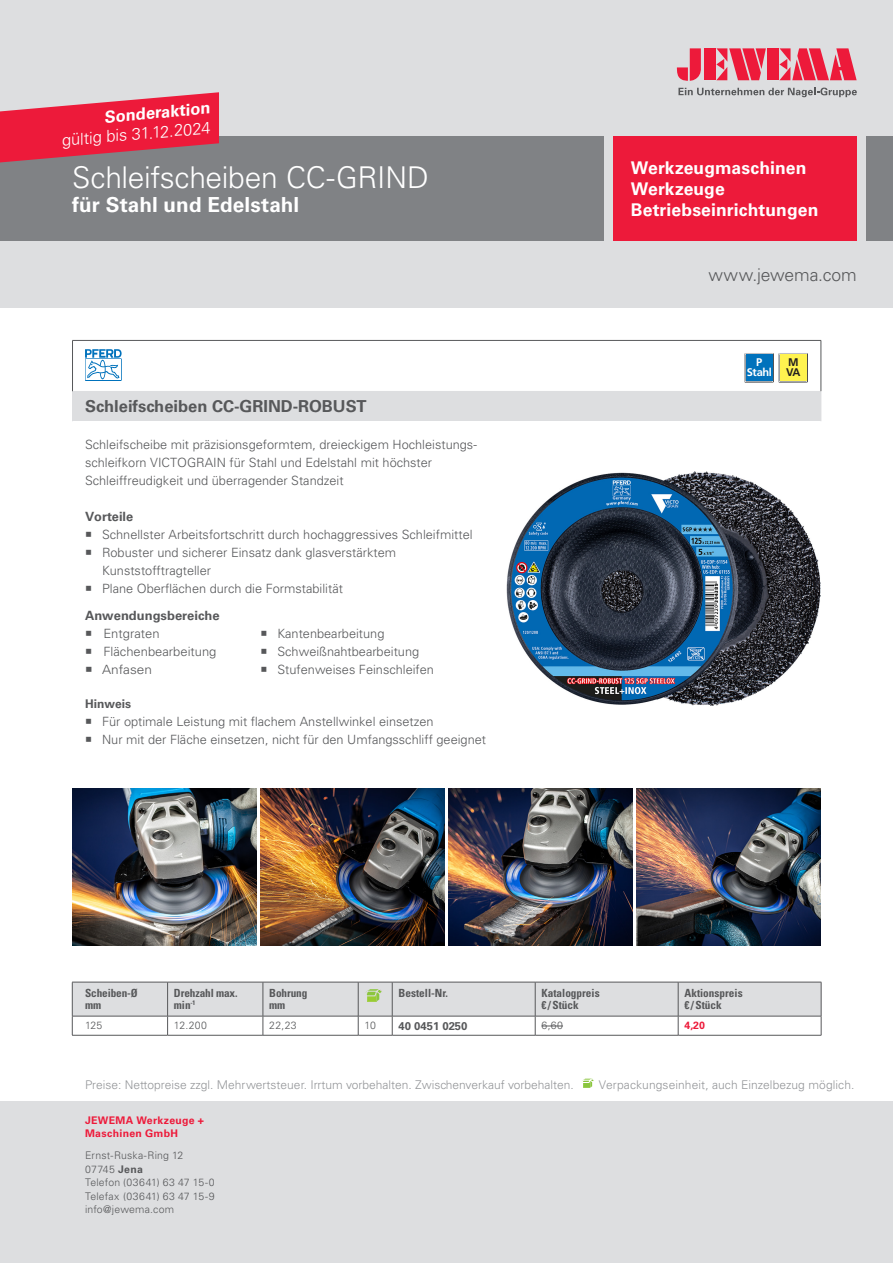
<style>
.page{position:relative;width:893px;height:1263px;background:#fff}
.page>*{position:absolute;margin:0;border:0;box-sizing:border-box;transform-origin:0 0}
.t1{font:300 30px "Univers LT Std";letter-spacing:-.01em;color:#fff}
.t2{font:700 20.7px "Univers LT Std";letter-spacing:.005em;color:#fff}
.t3{font:700 17.55px/21px "Univers LT Std";letter-spacing:.005em;color:#fff}
.t4{font:300 17.55px "Univers LT Std";letter-spacing:-.005em;color:#57585a}
.t5{font:700 16.5px "Univers LT Std";color:#57585a}
.t6{font:300 16.5px "Univers LT Std";color:#fff}
.t7{font:700 16.5px "Univers LT Std";color:#fff}
.t8{font:300 12.75px/18px "Univers LT Std";color:#57585a}
.t9{font:700 12.75px "Univers LT Std";color:#57585a}
.t10{font:300 12.75px "Univers LT Std";color:#57585a;scale:1.07 1}
.t11{font:300 12px "Univers LT Std";color:#939598}
.t12{font:700 12px "Univers LT Std";color:#57585a}
.t13{font:700 condensed 11.25px/12px "Univers LT Std";color:#57585a}
.t14{font:700 11.25px "Univers LT Std";color:#57585a}
.t15{font:700 11.1px/9.9px "Frutiger LT Pro";letter-spacing:-.05em;color:#fff;text-align:center}
.t16{font:700 11.1px/9.9px "Frutiger LT Pro";color:#231f20}
.t17{font:300 10.5px/13.5px "Univers LT Std";letter-spacing:.015em;color:#57585a}
.t18{font:700 10.5px/13.5px "Univers LT Std";letter-spacing:.03em;color:#ed1a3a}
.s1{font-weight:700}
</style>
<div class="page">
<div style="left:0;top:0;width:893px;height:308px;background:#dddee0"></div>
<div style="left:866px;top:137px;width:27px;height:104px;background:#808285"></div>
<div style="left:0;top:137px;width:604px;height:104px;background:#808285"></div>
<div style="left:613px;top:137px;width:244px;height:104px;background:#ed1a3a"></div>
<svg style="left:654px;top:48px;width:226px;height:89px"></svg>
<div style="left:0;top:1101px;width:893px;height:162px;background:#dddee0"></div>
<div style="left:73px;top:391px;width:748px;height:30px;background:#dddee0"></div>
<svg style="left:72px;top:392px;width:1px;height:29px"></svg>
<hr style="left:72px;top:391px;width:749px;height:1px;background:#dddee0">
<hr style="left:821px;top:341px;width:1px;height:50px;background:#57585a">
<svg style="left:821px;top:392px;width:1px;height:29px"></svg>
<hr style="left:72px;top:341px;width:1px;height:50px;background:#57585a">
<hr style="left:72px;top:340px;width:749px;height:1px;background:#57585a">
<svg style="left:85px;top:349px;width:37px;height:32px"></svg>
<hr style="left:358px;top:1035px;width:34px;height:1px;background:#57585a">
<hr style="left:72px;top:1035px;width:96px;height:1px;background:#57585a">
<hr style="left:168px;top:1035px;width:95px;height:1px;background:#57585a">
<hr style="left:263px;top:1035px;width:95px;height:1px;background:#57585a">
<hr style="left:392px;top:1035px;width:143px;height:1px;background:#57585a">
<hr style="left:535px;top:1035px;width:143px;height:1px;background:#57585a">
<hr style="left:678px;top:1035px;width:143px;height:1px;background:#57585a">
<svg style="left:72px;top:982px;width:750px;height:53px"></svg>
<img style="left:506px;top:472px;width:315px;height:233px">
<img style="left:637px;top:788px;width:184px;height:157px">
<img style="left:72px;top:788px;width:184px;height:157px">
<img style="left:260px;top:788px;width:184px;height:157px">
<img style="left:449px;top:788px;width:183px;height:157px">
<svg style="left:744px;top:353px;width:64px;height:30px"></svg>
<div style="left:780px;top:355px;width:26px;height:26px;background:#fff34f"></div>
<svg style="left:582px;top:1078px;width:12px;height:10px"></svg>
<svg style="left:0;top:92px;width:219px;height:70px"></svg>
<p class="t7" style="left:104px;top:111px;width:108px;rotate:-5deg">Sonderaktion</p>
<p class="t6" style="left:61px;top:134px;width:150px;rotate:-5deg">gültig bis 31.12.2024</p>
<h1 class="t1" style="left:72px;top:165px;width:358px">Schleifscheiben CC-GRIND</h1>
<h2 class="t2" style="left:72px;top:196px;width:229px">für Stahl und Edelstahl</h2>
<p class="t5" style="left:85px;top:400px;width:283px">Schleifscheiben CC-GRIND-ROBUST</p>
<p class="t8" style="left:85px;top:437px;width:393px">Schleifscheibe mit präzisionsgeformtem, dreieckigem Hochleistungs&shy;schleifkorn VICTOGRAIN für Stahl und Edelstahl mit höchster<br>Schleiffreudigkeit und überragender Standzeit</p>
<p class="t9" style="left:85px;top:512px;width:50px">Vorteile</p>
<p class="t8" style="left:85px;top:527px;width:389px">○ Schnellster Arbeitsfortschritt durch hochaggressives Schleifmittel</p>
<p class="t8" style="left:102px;top:545px;width:296px;text-indent:-17px">○ Robuster und sicherer Einsatz dank glasverstärktem<br>Kunststofftragteller</p>
<p class="t8" style="left:85px;top:576px;width:259px;line-height:27px">○ Plane Oberflächen durch die Formstabilität<br><span class="s1">Anwendungsbereiche</span></p>
<p class="t8" style="left:85px;top:626px;width:76px">○ Entgraten</p>
<p class="t8" style="left:85px;top:644px;width:133px">○ Flächenbearbeitung</p>
<p class="t10" style="left:85px;top:665px;width:64px">○ Anfasen</p>
<p class="t12" style="left:85px;top:699px;width:48px">Hinweis</p>
<p class="t8" style="left:85px;top:714px;width:350px">○ Für optimale Leistung mit flachem Anstellwinkel einsetzen</p>
<p class="t8" style="left:85px;top:732px;width:403px">○ Nur mit der Fläche einsetzen, nicht für den Umfangsschliff geeignet</p>
<p class="t8" style="left:260px;top:626px;width:126px">○ Kantenbearbeitung</p>
<p class="t8" style="left:260px;top:644px;width:160px">○ Schweißnahtbearbeitung</p>
<p class="t8" style="left:260px;top:662px;width:175px">○ Stufenweises Feinschleifen</p>
<h3 class="t3" style="left:631px;top:159px;width:189px">Werkzeugmaschinen<br>Werkzeuge<br>Betriebseinrichtungen</h3>
<h3 class="t4" style="left:708px;top:268px;width:150px">www.jewema.com</h3>
<p class="t15" style="left:747px;top:357px;width:26px">P<br>Stahl</p>
<p class="t16" style="left:786px;top:357px;width:16px">M<br>VA</p>
<p class="t13" style="left:85px;top:988px;width:54px">Scheiben-Ø mm</p>
<p class="t13" style="left:174px;top:988px;width:65px">Drehzahl max. min<sup>-1</sup></p>
<p class="t13" style="left:269px;top:988px;width:40px">Bohrung mm</p>
<p class="t13" style="left:399px;top:988px;width:51px">Bestell-Nr.</p>
<p class="t13" style="left:542px;top:988px;width:60px">Katalogpreis € / Stück</p>
<p class="t13" style="left:684px;top:988px;width:60px">Aktionspreis € / Stück</p>
<p class="t17" style="left:85px;top:1020px;width:19px">125</p>
<p class="t17" style="left:174px;top:1020px;width:35px">12.200</p>
<p class="t17" style="left:269px;top:1020px;width:29px">22,23</p>
<p class="t17" style="left:365px;top:1020px;width:13px">10</p>
<p class="t14" style="left:399px;top:1021px;width:70px">40 0451 0250</p>
<p class="t17" style="left:542px;top:1020px;width:23px">6,60</p>
<p class="t18" style="left:685px;top:1020px;width:22px">4,20</p>
<p class="t11" style="left:85px;top:1080px;width:490px">Preise: Nettopreise zzgl. Mehrwertsteuer. Irrtum vorbehalten. Zwischenverkauf vorbehalten.</p>
<p class="t18" style="left:85px;top:1114px;width:120px">JEWEMA Werkzeuge +<br>Maschinen GmbH</p>
<p class="t17" style="left:85px;top:1149px;width:131px">Ernst-Ruska-Ring 12<br>07745 <span class="s1">Jena<br></span>Telefon (03641) 63 47 15-0<br>Telefax (03641) 63 47 15-9 info@jewema.com</p>
<p class="t11" style="left:599px;top:1080px;width:257px">Verpackungseinheit, auch Einzelbezug möglich.</p>
</div>
